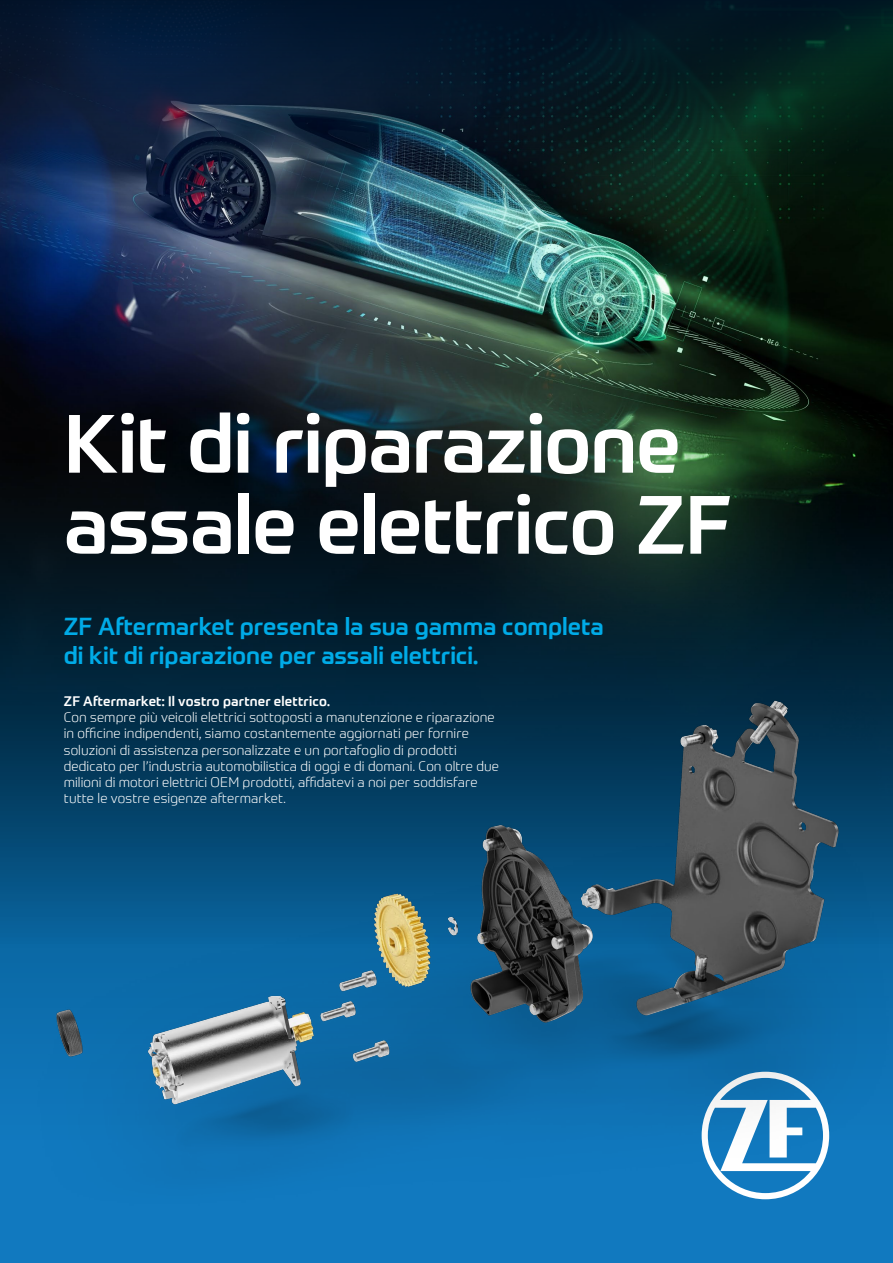
<style>
.page{position:relative;width:893px;height:1263px;background:#1179bf}
.page>*{position:absolute;margin:0;border:0;box-sizing:border-box;transform-origin:0 0}
.t1{font:500 81px/81px "ZF Prometo";letter-spacing:-.015em;color:#fff}
.t2{font:500 24px/28.8px "ZF Prometo";color:#00abe7}
.t3{font:300 13.5px/16.2px "ZF Prometo";letter-spacing:.005em;color:#fff}
.t4{font:500 13.5px "ZF Prometo";letter-spacing:.01em;color:#fff}
</style>
<div class="page">
<img style="left:0;top:0;width:893px;height:943px">
<img style="left:11px;top:675px;width:882px;height:525px">
<h1 class="t1" style="left:64px;top:403px;width:669px">Kit di riparazione assale elettrico ZF</h1>
<h2 class="t2" style="left:64px;top:612px;width:542px">ZF Aftermarket presenta la sua gamma completa di kit di riparazione per assali elettrici.</h2>
<p class="t4" style="left:64px;top:693px;width:268px">ZF Aftermarket: Il vostro partner elettrico.</p>
<p class="t3" style="left:64px;top:709px;width:437px">Con sempre più veicoli elettrici sottoposti a manutenzione e riparazione in officine indipendenti, siamo costantemente aggiornati per fornire soluzioni di assistenza personalizzate e un portafoglio di prodotti dedicato per l’industria automobilistica di oggi e di domani. Con oltre due milioni di motori elettrici OEM prodotti, affidatevi a noi per soddisfare tutte le vostre esigenze aftermarket.</p>
</div>
